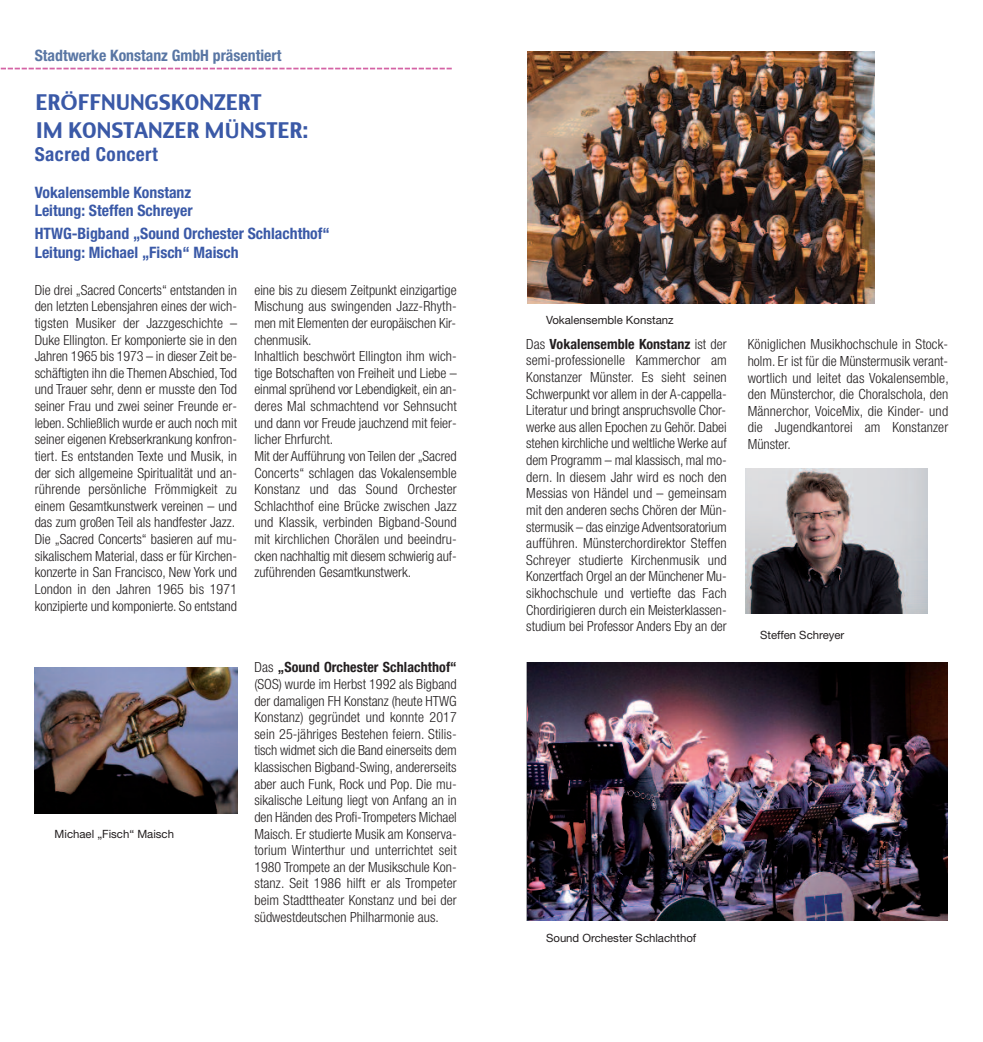
<style>
.page{position:relative;width:983px;height:1042px;background:#fff}
.page>*{position:absolute;margin:0;border:0;box-sizing:border-box;transform-origin:0 0}
.t1{font:21px/28px "Charcoal CY";color:#3a59a7}
.t2{font:700 condensed 19.25px "Helvetica Neue";letter-spacing:.025em;color:#3a59a7}
.t3{font:700 condensed 15.75px/18.4px "Helvetica Neue";color:#3a59a7}
.t4{font:700 condensed 15.75px "Helvetica Neue";color:#5976a4}
.t5{font:300 condensed 14px/16.6px "Helvetica Neue";color:#231f20;text-align:justify}
.t6{font:11.38px "Helvetica Neue";color:#231f20}
.s1{font-family:"Lucida Grande";font-weight:700}
.s2{font-weight:700}
</style>
<div class="page">
<img style="left:527px;top:663px;width:420px;height:257px">
<svg style="left:0;top:68px;width:451px;height:1px"></svg>
<img style="left:745px;top:468px;width:182px;height:146px">
<img style="left:35px;top:667px;width:202px;height:146px">
<img style="left:527px;top:51px;width:347px;height:252px">
<p class="t4" style="left:35px;top:50px;width:248px">Stadtwerke Konstanz GmbH präsentiert</p>
<h1 class="t1" style="left:35px;top:88px;width:274px">ER<span class="s1">Ö</span>FFNUNGSKONZERT<br>IM KONSTANZER M<span class="s1">Ü</span>NSTER:</h1>
<h2 class="t2" style="left:35px;top:147px;width:124px">Sacred Concert</h2>
<p class="t3" style="left:35px;top:184px;width:159px">Vokalensemble Konstanz<br>Leitung: Steffen Schreyer</p>
<p class="t3" style="left:35px;top:226px;width:296px">HTWG-Bigband „Sound Orchester Schlachthof“<br>Leitung: Michael „Fisch“ Maisch</p>
<p class="t5" style="left:35px;top:283px;width:204px;text-align:left">Die drei „Sacred Concerts“ entstanden in den letzten Lebensjahren eines der wich&shy;tigsten Musiker der Jazzgeschichte – Duke Ellington. Er komponierte sie in den Jahren 1965 bis 1973 – in dieser Zeit be&shy;schäftigten ihn die Themen Abschied, Tod und Trauer sehr, denn er musste den Tod seiner Frau und zwei seiner Freunde er&shy;leben. Schließlich wurde er auch noch mit seiner eigenen Krebserkrankung konfron&shy;tiert. Es entstanden Texte und Musik, in der sich allgemeine Spiritualität und an&shy;rührende persönliche Frömmigkeit zu einem Gesamtkunstwerk vereinen – und das zum großen Teil als handfester Jazz.<br>Die „Sacred Concerts“ basieren auf mu&shy;sikalischem Material, dass er für Kirchen&shy;konzerte in San Francisco, New York und London in den Jahren 1965 bis 1971 konzipierte und komponierte. So entstand</p>
<p class="t5" style="left:254px;top:283px;width:204px;text-align:left">eine bis zu diesem Zeitpunkt einzigartige Mischung aus swingenden Jazz-Rhyth&shy;men mit Elementen der europäischen Kir&shy;chenmusik.<br>Inhaltlich beschwört Ellington ihm wich&shy;tige Botschaften von Freiheit und Liebe – einmal sprühend vor Lebendigkeit, ein an&shy;deres Mal schmachtend vor Sehnsucht und dann vor Freude jauchzend mit feier&shy;licher Ehrfurcht.<br>Mit der Aufführung von Teilen der „Sacred Concerts“ schlagen das Vokalensemble Konstanz und das Sound Orchester Schlachthof eine Brücke zwischen Jazz und Klassik, verbinden Bigband-Sound mit kirchlichen Chorälen und beeindru&shy;cken nachhaltig mit diesem schwierig auf&shy;zuführenden Gesamtkunstwerk.</p>
<p class="t6" style="left:55px;top:829px;width:121px">Michael „Fisch“ Maisch</p>
<p class="t5" style="left:254px;top:660px;width:204px">Das <span class="s2">„Sound Orchester Schlachthof“ </span>(SOS) wurde im Herbst 1992 als Bigband der damaligen FH Konstanz (heute HTWG Konstanz) gegründet und konnte 2017 sein 25-jähriges Bestehen feiern. Stilis&shy;tisch widmet sich die Band einerseits dem klassischen Bigband-Swing, andererseits aber auch Funk, Rock und Pop. Die mu&shy;sikalische Leitung liegt von Anfang an in den Händen des Profi-Trompeters Michael Maisch. Er studierte Musik am Konserva&shy;torium Winterthur und unterrichtet seit 1980 Trompete an der Musikschule Kon&shy;stanz. Seit 1986 hilft er als Trompeter beim Stadttheater Konstanz und bei der südwestdeutschen Philharmonie aus.</p>
<p class="t6" style="left:546px;top:315px;width:129px">Vokalensemble Konstanz</p>
<p class="t5" style="left:526px;top:336px;width:202px">Das <span class="s2">Vokalensemble Konstanz</span> ist der semi-professionelle Kammerchor am Konstanzer Münster. Es sieht seinen Schwerpunkt vor allem in der A-cappella-Literatur und bringt anspruchsvolle Chor&shy;werke aus allen Epochen zu Gehör. Dabei stehen kirchliche und weltliche Werke auf dem Programm – mal klassisch, mal mo&shy;dern. In diesem Jahr wird es noch den Messias von Händel und – gemeinsam mit den anderen sechs Chören der Mün&shy;stermusik – das einzige Adventsoratorium aufführen. Münsterchordirektor Steffen Schreyer studierte Kirchenmusik und Konzertfach Orgel an der Münchener Mu&shy;sikhochschule und vertiefte das Fach Chordirigieren durch ein Meisterklassen&shy;studium bei Professor Anders Eby an der</p>
<p class="t5" style="left:747px;top:337px;width:202px">Königlichen Musikhochschule in Stock&shy;holm. Er ist für die Münstermusik verant&shy;wortlich und leitet das Vokalensemble, den Münsterchor, die Choralschola, den Männerchor, VoiceMix, die Kinder- und die Jugendkantorei am Konstanzer Münster.</p>
<p class="t6" style="left:760px;top:631px;width:86px">Steffen Schreyer</p>
<p class="t6" style="left:546px;top:933px;width:152px">Sound Orchester Schlachthof</p>
</div>
